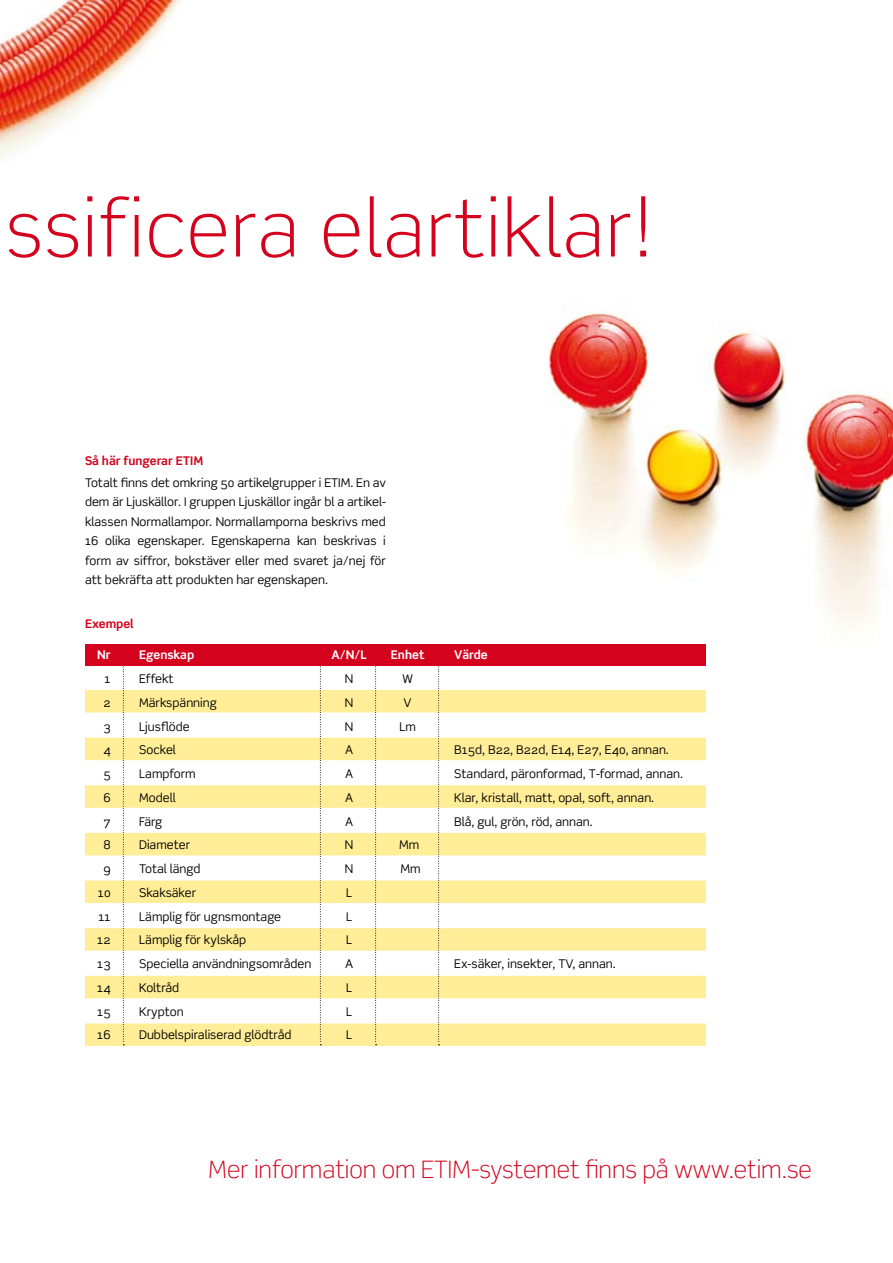
<style>
.page{position:relative;width:893px;height:1263px;background:#fff}
.page>*{position:absolute;margin:0;border:0;box-sizing:border-box;transform-origin:0 0}
.t1{font:300 77.25px "Scene";letter-spacing:.02em;color:#d4021d}
.t2{font:300 24px "Scene";color:#d4021d}
.t3{font:12px/19.5px "Scene";color:#000;text-align:justify}
.t4{font:700 12px "Scene";color:#fff}
.t5{font:700 12px "Scene";color:#d4021d}
</style>
<div class="page">
<img style="left:544px;top:306px;width:349px;height:316px">
<img style="left:0;top:0;width:181px;height:159px">
<div style="left:85px;top:690px;width:621px;height:22px;background:#ffed97"></div>
<div style="left:85px;top:738px;width:621px;height:22px;background:#ffed97"></div>
<div style="left:85px;top:785px;width:621px;height:23px;background:#ffed97"></div>
<div style="left:85px;top:833px;width:621px;height:22px;background:#ffed97"></div>
<div style="left:85px;top:880px;width:621px;height:23px;background:#ffed97"></div>
<div style="left:85px;top:928px;width:621px;height:23px;background:#ffed97"></div>
<div style="left:85px;top:976px;width:621px;height:22px;background:#ffed97"></div>
<div style="left:85px;top:1023px;width:621px;height:23px;background:#ffed97"></div>
<svg style="left:123px;top:666px;width:1px;height:379px"></svg>
<svg style="left:320px;top:666px;width:1px;height:379px"></svg>
<svg style="left:375px;top:666px;width:2px;height:379px"></svg>
<svg style="left:438px;top:666px;width:2px;height:379px"></svg>
<div style="left:85px;top:644px;width:621px;height:22px;background:#d4021d"></div>
<h1 class="t1" style="left:6px;top:182px;width:649px">ssificera elartiklar!</h1>
<p class="t5" style="left:85px;top:453px;width:120px">Så här fungerar ETIM</p>
<p class="t3" style="left:85px;top:472px;width:302px">Totalt finns det omkring 50 artikelgrupper i ETIM. En av dem är Ljuskällor. I gruppen Ljuskällor ingår bl a artikel&shy;klassen Normallampor. Normallamporna beskrivs med 16 olika egenskaper. Egenskaperna kan beskrivas i form av siffror, bokstäver eller med svaret ja/nej för att bekräfta att produkten har egenskapen.</p>
<p class="t5" style="left:85px;top:616px;width:50px">Exempel</p>
<p class="t4" style="left:97px;top:647px;width:15px">Nr</p>
<p class="t4" style="left:139px;top:647px;width:57px">Egenskap</p>
<p class="t4" style="left:332px;top:647px;width:37px">A/N/L</p>
<p class="t4" style="left:391px;top:647px;width:35px">Enhet</p>
<p class="t4" style="left:454px;top:647px;width:35px">Värde</p>
<p class="t3" style="left:105px;top:669px;width:8px">1</p>
<p class="t3" style="left:139px;top:669px;width:36px">Effekt</p>
<p class="t3" style="left:345px;top:669px;width:10px">N</p>
<p class="t3" style="left:402px;top:669px;width:12px">W</p>
<p class="t3" style="left:103px;top:693px;width:9px">2</p>
<p class="t3" style="left:139px;top:693px;width:79px">Märkspänning</p>
<p class="t3" style="left:345px;top:693px;width:10px">N</p>
<p class="t3" style="left:404px;top:693px;width:10px">V</p>
<p class="t3" style="left:103px;top:716px;width:9px">3</p>
<p class="t3" style="left:139px;top:716px;width:52px">Ljusflöde</p>
<p class="t3" style="left:345px;top:716px;width:10px">N</p>
<p class="t3" style="left:399px;top:716px;width:18px">Lm</p>
<p class="t3" style="left:103px;top:740px;width:9px">4</p>
<p class="t3" style="left:139px;top:740px;width:38px">Sockel</p>
<p class="t3" style="left:345px;top:740px;width:10px">A</p>
<p class="t3" style="left:454px;top:740px;width:216px">B15d, B22, B22d, E14, E27, E40, annan.</p>
<p class="t3" style="left:103px;top:764px;width:9px">5</p>
<p class="t3" style="left:139px;top:764px;width:58px">Lampform</p>
<p class="t3" style="left:345px;top:764px;width:10px">A</p>
<p class="t3" style="left:454px;top:764px;width:230px">Standard, päronformad, T-formad, annan.</p>
<p class="t3" style="left:103px;top:788px;width:9px">6</p>
<p class="t3" style="left:139px;top:788px;width:38px">Modell</p>
<p class="t3" style="left:345px;top:788px;width:10px">A</p>
<p class="t3" style="left:454px;top:788px;width:202px">Klar, kristall, matt, opal, soft, annan.</p>
<p class="t3" style="left:103px;top:811px;width:9px">7</p>
<p class="t3" style="left:139px;top:811px;width:25px">Färg</p>
<p class="t3" style="left:345px;top:811px;width:10px">A</p>
<p class="t3" style="left:454px;top:811px;width:140px">Blå, gul, grön, röd, annan.</p>
<p class="t3" style="left:103px;top:835px;width:9px">8</p>
<p class="t3" style="left:139px;top:835px;width:52px">Diameter</p>
<p class="t3" style="left:345px;top:835px;width:10px">N</p>
<p class="t3" style="left:399px;top:835px;width:22px">Mm</p>
<p class="t3" style="left:103px;top:859px;width:9px">9</p>
<p class="t3" style="left:139px;top:859px;width:63px">Total längd</p>
<p class="t3" style="left:345px;top:859px;width:10px">N</p>
<p class="t3" style="left:401px;top:859px;width:22px">Mm</p>
<p class="t3" style="left:98px;top:883px;width:14px">10</p>
<p class="t3" style="left:139px;top:883px;width:58px">Skaksäker</p>
<p class="t3" style="left:346px;top:883px;width:8px">L</p>
<p class="t3" style="left:98px;top:906px;width:14px">11</p>
<p class="t3" style="left:139px;top:906px;width:143px">Lämplig för ugnsmontage</p>
<p class="t3" style="left:346px;top:906px;width:8px">L</p>
<p class="t3" style="left:97px;top:930px;width:15px">12</p>
<p class="t3" style="left:139px;top:930px;width:109px">Lämplig för kylskåp</p>
<p class="t3" style="left:346px;top:930px;width:8px">L</p>
<p class="t3" style="left:97px;top:954px;width:15px">13</p>
<p class="t3" style="left:139px;top:954px;width:174px">Speciella användningsområden</p>
<p class="t3" style="left:345px;top:954px;width:10px">A</p>
<p class="t3" style="left:454px;top:954px;width:163px">Ex-säker, insekter, TV, annan.</p>
<p class="t3" style="left:97px;top:978px;width:15px">14</p>
<p class="t3" style="left:139px;top:978px;width:42px">Koltråd</p>
<p class="t3" style="left:346px;top:978px;width:8px">L</p>
<p class="t3" style="left:97px;top:1001px;width:15px">15</p>
<p class="t3" style="left:139px;top:1001px;width:46px">Krypton</p>
<p class="t3" style="left:346px;top:1001px;width:8px">L</p>
<p class="t3" style="left:97px;top:1025px;width:15px">16</p>
<p class="t3" style="left:139px;top:1025px;width:154px">Dubbelspiraliserad glödtråd</p>
<p class="t3" style="left:346px;top:1025px;width:8px">L</p>
<h2 class="t2" style="left:208px;top:1154px;width:605px">Mer information om ETIM-systemet finns på www.etim.se</h2>
</div>
